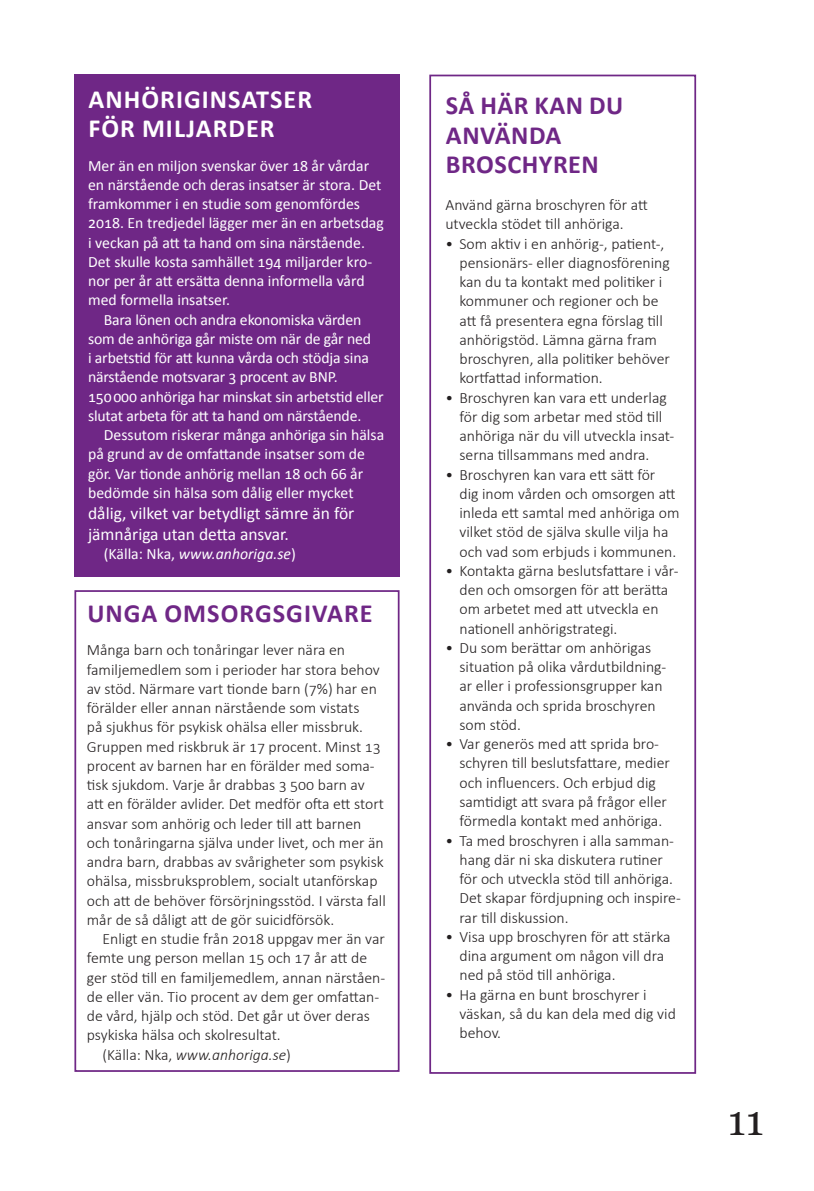
<style>
.page{position:relative;width:814px;height:1191px;background:#fff}
.page>*{position:absolute;margin:0;border:0;box-sizing:border-box;transform-origin:0 0}
.t1{font:42px "Georgia";color:#231f20}
.t2{font:700 26.25px/29.8px "Calibri";letter-spacing:.02em;color:#6f2786}
.t3{font:700 26.25px/29.8px "Calibri";letter-spacing:.04em;color:#fff}
.t4{font:700 26.25px "Calibri";letter-spacing:.04em;color:#6f2786}
.t5{font:17.5px/21px "Calibri";color:#fff}
.t6{font:300 15.75px/19.2px "Calibri";color:#231f20}
.t7{font:15.75px/19.2px "Calibri";color:#fff}
.t8{font:italic 15.75px "Calibri";color:#fff}
.t9{font:italic 300 15.75px "Calibri";color:#231f20}
.s1{font-style:normal}
</style>
<div class="page">
<div style="left:74px;top:75px;width:325px;height:502px;background:#6f2786"></div>
<div style="left:429px;top:75px;width:267px;height:998px;border:2px solid #6f2786"></div>
<div style="left:74px;top:590px;width:325px;height:481px;border:2px solid #6f2786"></div>
<h2 class="t3" style="left:89px;top:83px;width:225px">ANHÖRIGINSATSER<br>FÖR MILJARDER</h2>
<p class="t7" style="left:88px;top:155px;width:297px">Mer än en miljon svenskar över 18 år vårdar en närstående och deras insatser är stora. Det framkommer i en studie som genomfördes 2018. En tredjedel lägger mer än en arbetsdag i veckan på att ta hand om sina närstående.<br>Det skulle kosta samhället 194 miljarder kro&shy;nor per år att ersätta denna informella vård med formella insatser.</p>
<p class="t7" style="left:88px;top:309px;width:297px;text-indent:16px">Bara lönen och andra ekonomiska värden som de anhöriga går miste om när de går ned<br>i arbetstid för att kunna vårda och stödja sina närstående motsvarar 3 procent av BNP.<br>150000 anhöriga har minskat sin arbetstid eller slutat arbeta för att ta hand om närstående.</p>
<p class="t7" style="left:88px;top:424px;width:298px;text-indent:16px">Dessutom riskerar många anhöriga sin hälsa på grund av de omfattande insatser som de gör. Var tionde anhörig mellan 18 och 66 år bedömde sin hälsa som dålig eller mycket</p>
<p class="t5" style="left:88px;top:502px;width:268px">dålig, vilket var betydligt sämre än för jämnåriga utan detta ansvar.</p>
<p class="t8" style="left:104px;top:544px;width:193px"><span class="s1">(Källa: Nka,</span> www.anhoriga.se<span class="s1">)</span></p>
<h2 class="t4" style="left:87px;top:595px;width:287px">UNGA OMSORGSGIVARE</h2>
<p class="t6" style="left:87px;top:640px;width:300px">Många barn och tonåringar lever nära en familjemedlem som i perioder har stora behov av stöd. Närmare vart tionde barn (7%) har en förälder eller annan närstående som vistats<br>på sjukhus för psykisk ohälsa eller missbruk.<br>Gruppen med riskbruk är 17 procent. Minst 13 procent av barnen har en förälder med soma&shy;tisk sjukdom. Varje år drabbas 3 500 barn av<br>att en förälder avlider. Det medför ofta ett stort ansvar som anhörig och leder till att barnen och tonåringarna själva under livet, och mer än andra barn, drabbas av svårigheter som psykisk ohälsa, missbruksproblem, socialt utanförskap och att de behöver försörjningsstöd. I värsta fall mår de så dåligt att de gör suicidförsök.</p>
<p class="t6" style="left:103px;top:929px;width:284px">Enligt en studie från 2018 uppgav mer än var</p>
<p class="t6" style="left:87px;top:948px;width:282px">femte ung person mellan 15 och 17 år att de</p>
<p class="t6" style="left:87px;top:967px;width:300px">ger stöd till en familjemedlem, annan närståen-</p>
<p class="t6" style="left:87px;top:986px;width:294px">de eller vän. Tio procent av dem ger omfattan-</p>
<p class="t6" style="left:87px;top:1006px;width:284px">de vård, hjälp och stöd. Det går ut över deras</p>
<p class="t6" style="left:87px;top:1025px;width:195px">psykiska hälsa och skolresultat.</p>
<p class="t9" style="left:103px;top:1044px;width:190px"><span class="s1">(Källa: Nka,</span> www.anhoriga.se<span class="s1">)</span></p>
<h2 class="t2" style="left:446px;top:89px;width:179px">SÅ HÄR KAN DU<br>ANVÄNDA<br>BROSCHYREN</h2>
<p class="t6" style="left:445px;top:195px;width:204px">Använd gärna broschyren för att utveckla stödet till anhöriga.</p>
<p class="t6" style="left:459px;top:234px;width:212px;text-indent:-14px">• Som aktiv i en anhörig-, patient-, pensionärs- eller diagnosförening kan du ta kontakt med politiker i kommuner och regioner och be att få presentera egna förslag till anhörigstöd. Lämna gärna fram broschyren, alla politiker behöver kortfattad information.</p>
<p class="t6" style="left:459px;top:388px;width:216px;text-indent:-14px">• Broschyren kan vara ett underlag för dig som arbetar med stöd till anhöriga när du vill utveckla insat&shy;serna tillsammans med andra.</p>
<p class="t6" style="left:459px;top:465px;width:221px;text-indent:-14px">• Broschyren kan vara ett sätt för<br>dig inom vården och omsorgen att inleda ett samtal med anhöriga om vilket stöd de själva skulle vilja ha och vad som erbjuds i kommunen.</p>
<p class="t6" style="left:459px;top:561px;width:220px;text-indent:-14px">• Kontakta gärna beslutsfattare i vår&shy;den och omsorgen för att berätta om arbetet med att utveckla en nationell anhörigstrategi.</p>
<p class="t6" style="left:459px;top:638px;width:208px;text-indent:-14px">• Du som berättar om anhörigas situation på olika vårdutbildning&shy;ar eller i professionsgrupper kan använda och sprida broschyren som stöd.</p>
<p class="t6" style="left:459px;top:734px;width:212px;text-indent:-14px">• Var generös med att sprida bro&shy;schyren till beslutsfattare, medier och influencers. Och erbjud dig samtidigt att svara på frågor eller förmedla kontakt med anhöriga.</p>
<p class="t6" style="left:459px;top:830px;width:223px;text-indent:-14px">• Ta med broschyren i alla samman&shy;hang där ni ska diskutera rutiner för och utveckla stöd till anhöriga.<br>Det skapar fördjupning och inspire&shy;rar till diskussion.</p>
<p class="t6" style="left:459px;top:926px;width:213px;text-indent:-14px">• Visa upp broschyren för att stärka dina argument om någon vill dra ned på stöd till anhöriga.</p>
<p class="t6" style="left:459px;top:984px;width:218px;text-indent:-14px">• Ha gärna en bunt broschyrer i väskan, så du kan dela med dig vid behov.</p>
<h1 class="t1" style="left:728px;top:1094px;width:37px">11</h1>
</div>
